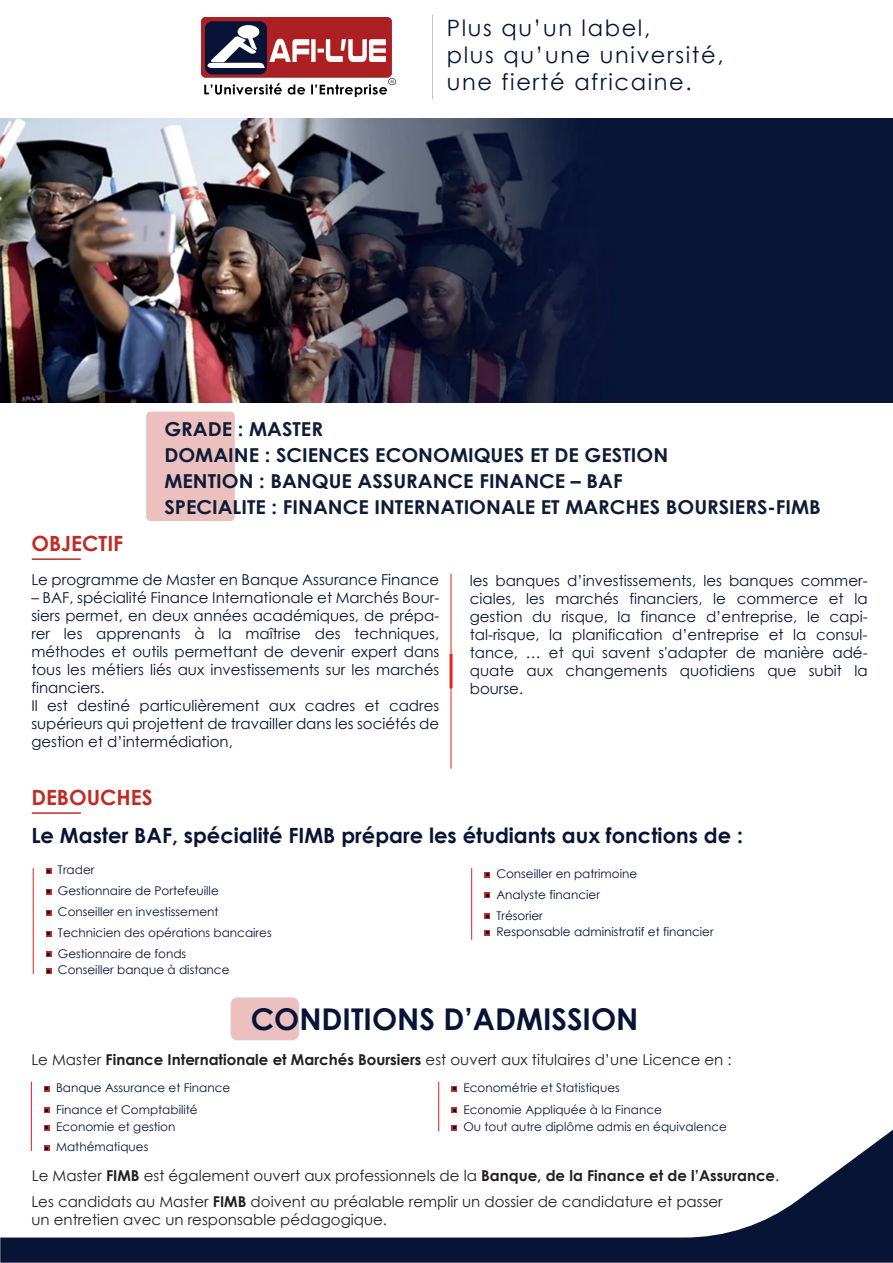
<style>
.page{position:relative;width:893px;height:1263px;background:#fff}
.page>*{position:absolute;margin:0;border:0;box-sizing:border-box;transform-origin:0 0}
.t1{font:700 30px "Century Gothic";color:#081436}
.t2{font:22.5px/27px "Century Gothic";letter-spacing:.07em;color:#081436}
.t3{font:700 21px "Century Gothic";color:#081436}
.t4{font:700 21px "Century Gothic";color:#bf2c25}
.t5{font:700 19.2px/26.1px "Century Gothic";color:#0f1c36;scale:1.05 1}
.t6{font:15px/18px "Century Gothic";color:#081436}
.t7{font:15px/26.4px "Century Gothic";color:#231f20}
.t8{font:12px/20.9px "Century Gothic";color:#081436}
.s1{font-weight:700}
</style>
<div class="page">
<div style="left:146px;top:412px;width:89px;height:109px;background:#ebc0be;border-radius:4px"></div>
<img style="left:201px;top:17px;width:195px;height:80px">
<svg style="left:44px;top:1086px;width:6px;height:5px"></svg>
<svg style="left:44px;top:1107px;width:6px;height:6px"></svg>
<svg style="left:44px;top:1125px;width:6px;height:4px"></svg>
<svg style="left:0;top:1129px;width:893px;height:134px"></svg>
<hr style="left:451px;top:573px;width:1px;height:196px;background:#ee1d23">
<hr style="left:449px;top:654px;width:3px;height:34px;background:#ee1d23">
<hr style="left:31px;top:1082px;width:1px;height:69px;background:#ee1d23">
<svg style="left:451px;top:1086px;width:6px;height:5px"></svg>
<svg style="left:451px;top:1107px;width:6px;height:6px"></svg>
<svg style="left:451px;top:1125px;width:6px;height:6px"></svg>
<hr style="left:438px;top:1082px;width:1px;height:49px;background:#ee1d23">
<div style="left:231px;top:997px;width:68px;height:43px;background:#ebc0be;border-radius:6px"></div>
<hr style="left:32px;top:558px;width:49px;height:2px;background:#bf2c25">
<hr style="left:32px;top:812px;width:49px;height:2px;background:#bf2c25">
<img style="left:0;top:118px;width:893px;height:284px">
<svg style="left:46px;top:868px;width:6px;height:6px"></svg>
<svg style="left:46px;top:889px;width:6px;height:6px"></svg>
<svg style="left:46px;top:910px;width:6px;height:6px"></svg>
<svg style="left:46px;top:931px;width:6px;height:5px"></svg>
<svg style="left:46px;top:951px;width:6px;height:6px"></svg>
<svg style="left:46px;top:968px;width:6px;height:6px"></svg>
<hr style="left:33px;top:868px;width:1px;height:106px;background:#ee1d23">
<svg style="left:484px;top:872px;width:6px;height:5px"></svg>
<svg style="left:484px;top:892px;width:6px;height:6px"></svg>
<svg style="left:484px;top:913px;width:6px;height:6px"></svg>
<svg style="left:484px;top:930px;width:6px;height:6px"></svg>
<hr style="left:471px;top:868px;width:1px;height:72px;background:#ee1d23">
<h2 class="t2" style="left:447px;top:14px;width:278px">Plus qu’un label,<br>plus qu’une université, une fierté africaine.</h2>
<h3 class="t4" style="left:31px;top:528px;width:93px">OBJECTIF</h3>
<p class="t5" style="left:164px;top:415px;width:627px">GRADE : MASTER<br>DOMAINE : SCIENCES ECONOMIQUES ET DE GESTION<br>MENTION : BANQUE ASSURANCE FINANCE – BAF<br>SPECIALITE : FINANCE INTERNATIONALE ET MARCHES BOURSIERS-FIMB</p>
<p class="t6" style="left:31px;top:570px;width:409px">Le programme de Master en Banque Assurance Finance</p>
<p class="t6" style="left:31px;top:588px;width:409px">– BAF, spécialité Finance Internationale et Marchés Bour&shy;siers permet, en deux années académiques, de prépa&shy;rer les apprenants à la maîtrise des techniques, méthodes et outils permettant de devenir expert dans tous les métiers liés aux investissements sur les marchés financiers.<br>Il est destiné particulièrement aux cadres et cadres supérieurs qui projettent de travailler dans les sociétés de gestion et d’intermédiation,</p>
<h3 class="t4" style="left:31px;top:781px;width:123px">DEBOUCHES</h3>
<p class="t6" style="left:470px;top:571px;width:399px;text-align:justify">les banques d’investissements, les banques commer&shy;ciales, les marchés financiers, le commerce et la gestion du risque, la finance d’entreprise, le capi&shy;tal-risque, la planification d’entreprise et la consul&shy;tance, … et qui savent s'adapter de manière adé&shy;quate aux changements quotidiens que subit la bourse.</p>
<h3 class="t3" style="left:31px;top:819px;width:713px">Le Master BAF, spécialité FIMB prépare les étudiants aux fonctions de :</h3>
<p class="t8" style="left:58px;top:859px;width:215px">Trader<br>Gestionnaire de Portefeuille<br>Conseiller en investissement<br>Technicien des opérations bancaires<br>Gestionnaire de fonds</p>
<p class="t8" style="left:58px;top:959px;width:173px">Conseiller banque à distance</p>
<p class="t8" style="left:496px;top:863px;width:142px">Conseiller en patrimoine<br>Analyste financier<br>Trésorier</p>
<p class="t8" style="left:496px;top:921px;width:219px">Responsable administratif et financier</p>
<h1 class="t1" style="left:251px;top:996px;width:389px">CONDITIONS D’ADMISSION</h1>
<p class="t7" style="left:31px;top:1046px;width:702px">Le Master <span class="s1">Finance Internationale et Marchés Boursiers</span> est ouvert aux titulaires d’une Licence en :</p>
<p class="t8" style="left:56px;top:1076px;width:176px;line-height:21.8px">Banque Assurance et Finance<br>Finance et Comptabilité</p>
<p class="t8" style="left:56px;top:1117px;width:121px;line-height:20.1px">Economie et gestion<br>Mathématiques</p>
<p class="t8" style="left:463px;top:1076px;width:200px;line-height:21.8px">Econométrie et Statistiques<br>Economie Appliquée à la Finance</p>
<p class="t8" style="left:463px;top:1116px;width:265px">Ou tout autre diplôme admis en équivalence</p>
<p class="t7" style="left:31px;top:1162px;width:749px">Le Master <span class="s1">FIMB</span> est également ouvert aux professionnels de la <span class="s1">Banque, de la Finance et de l’Assurance</span>.<br>Les candidats au Master <span class="s1">FIMB</span> doivent au préalable remplir un dossier de candidature et passer</p>
<p class="t7" style="left:31px;top:1206px;width:357px">un entretien avec un responsable pédagogique.</p>
</div>
